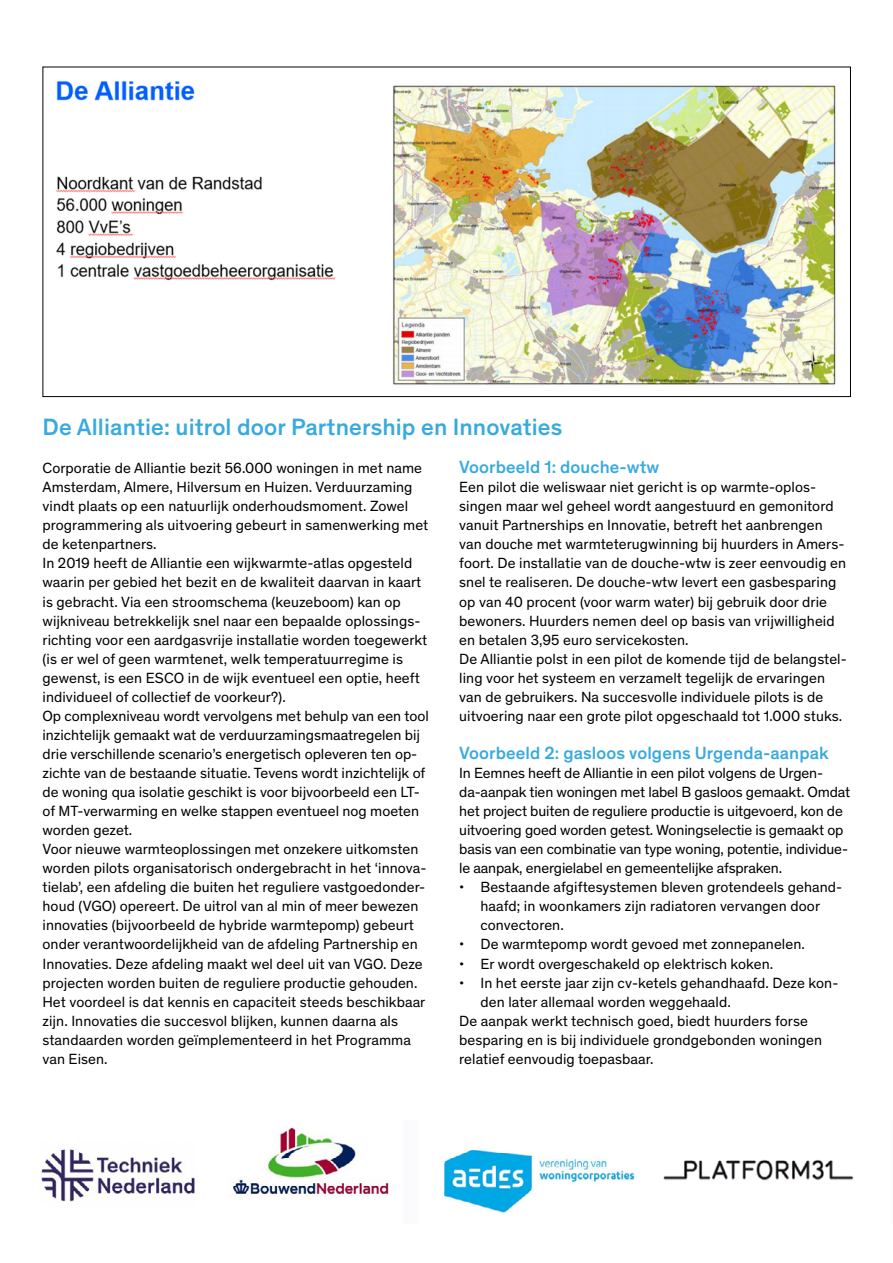
<style>
.page{position:relative;width:893px;height:1263px;background:#fff}
.page>*{position:absolute;margin:0;border:0;box-sizing:border-box;transform-origin:0 0}
.t1{font:500 24px "Theinhardt";letter-spacing:.005em;color:#38aade}
.t2{font:500 18px "Theinhardt";letter-spacing:.005em;color:#38aade}
.t3{font:15px/19px "Theinhardt";letter-spacing:.005em;color:#000}
</style>
<div class="page">
<img style="left:40px;top:1126px;width:814px;height:87px">
<img style="left:56px;top:81px;width:780px;height:304px">
<h1 class="t1" style="left:43px;top:409px;width:521px">De Alliantie: uitrol door Partnership en Innovaties</h1>
<p class="t3" style="left:43px;top:458px;width:388px">Corporatie de Alliantie bezit 56.000 woningen in met name Amsterdam, Almere, Hilversum en Huizen. Verduurzaming vindt plaats op een natuurlijk onderhoudsmoment. Zowel programmering als uitvoering gebeurt in samenwerking met de ketenpartners.<br>In 2019 heeft de Alliantie een wijkwarmte-atlas opgesteld waarin per gebied het bezit en de kwaliteit daarvan in kaart is gebracht. Via een stroomschema (keuzeboom) kan op wijkniveau betrekkelijk snel naar een bepaalde oplossings&shy;richting voor een aardgasvrije installatie worden toegewerkt (is er wel of geen warmtenet, welk temperatuurregime is gewenst, is een ESCO in de wijk eventueel een optie, heeft individueel of collectief de voorkeur?).<br>Op complexniveau wordt vervolgens met behulp van een tool inzichtelijk gemaakt wat de verduurzamingsmaatregelen bij drie verschillende scenario’s energetisch opleveren ten op&shy;zichte van de bestaande situatie. Tevens wordt inzichtelijk of de woning qua isolatie geschikt is voor bijvoorbeeld een LT&shy;of MT-verwarming en welke stappen eventueel nog moeten worden gezet.<br>Voor nieuwe warmteoplossingen met onzekere uitkomsten worden pilots organisatorisch ondergebracht in het ‘innova&shy;tielab’, een afdeling die buiten het reguliere vastgoedonder&shy;houd (VGO) opereert. De uitrol van al min of meer bewezen innovaties (bijvoorbeeld de hybride warmtepomp) gebeurt onder verantwoordelijkheid van de afdeling Partnership en Innovaties. Deze afdeling maakt wel deel uit van VGO. Deze projecten worden buiten de reguliere productie gehouden.<br>Het voordeel is dat kennis en capaciteit steeds beschikbaar zijn. Innovaties die succesvol blijken, kunnen daarna als standaarden worden geïmplementeerd in het Programma van Eisen.</p>
<p class="t2" style="left:459px;top:454px;width:202px">Voorbeeld 1: douche-wtw</p>
<p class="t3" style="left:459px;top:477px;width:389px">Een pilot die weliswaar niet gericht is op warmte-oplos&shy;singen maar wel geheel wordt aangestuurd en gemonitord vanuit Partnerships en Innovatie, betreft het aanbrengen van douche met warmteterugwinning bij huurders in Amers&shy;foort. De installatie van de douche-wtw is zeer eenvoudig en snel te realiseren. De douche-wtw levert een gasbesparing op van 40 procent (voor warm water) bij gebruik door drie bewoners. Huurders nemen deel op basis van vrijwilligheid en betalen 3,95 euro servicekosten.<br>De Alliantie polst in een pilot de komende tijd de belangstel&shy;ling voor het systeem en verzamelt tegelijk de ervaringen van de gebruikers. Na succesvolle individuele pilots is de uitvoering naar een grote pilot opgeschaald tot 1.000 stuks.</p>
<p class="t2" style="left:459px;top:739px;width:371px">Voorbeeld 2: gasloos volgens Urgenda-aanpak</p>
<p class="t3" style="left:459px;top:763px;width:393px">In Eemnes heeft de Alliantie in een pilot volgens de Urgen&shy;da-aanpak tien woningen met label B gasloos gemaakt. Omdat het project buiten de reguliere productie is uitgevoerd, kon de uitvoering goed worden getest. Woningselectie is gemaakt op basis van een combinatie van type woning, potentie, individue&shy;le aanpak, energielabel en gemeentelijke afspraken.</p>
<p class="t3" style="left:480px;top:877px;width:363px;text-indent:-21px">• Bestaande afgiftesystemen bleven grotendeels gehand&shy;haafd; in woonkamers zijn radiatoren vervangen door convectoren.</p>
<p class="t3" style="left:459px;top:934px;width:347px">• De warmtepomp wordt gevoed met zonnepanelen.</p>
<p class="t3" style="left:459px;top:953px;width:315px">• Er wordt overgeschakeld op elektrisch koken.</p>
<p class="t3" style="left:459px;top:972px;width:381px">• In het eerste jaar zijn cv-ketels gehandhaafd. Deze kon-</p>
<p class="t3" style="left:480px;top:991px;width:252px">den later allemaal worden weggehaald.</p>
<p class="t3" style="left:459px;top:1010px;width:350px">De aanpak werkt technisch goed, biedt huurders forse</p>
<p class="t3" style="left:459px;top:1029px;width:364px">besparing en is bij individuele grondgebonden woningen</p>
<p class="t3" style="left:459px;top:1048px;width:196px">relatief eenvoudig toepasbaar.</p>
</div>
